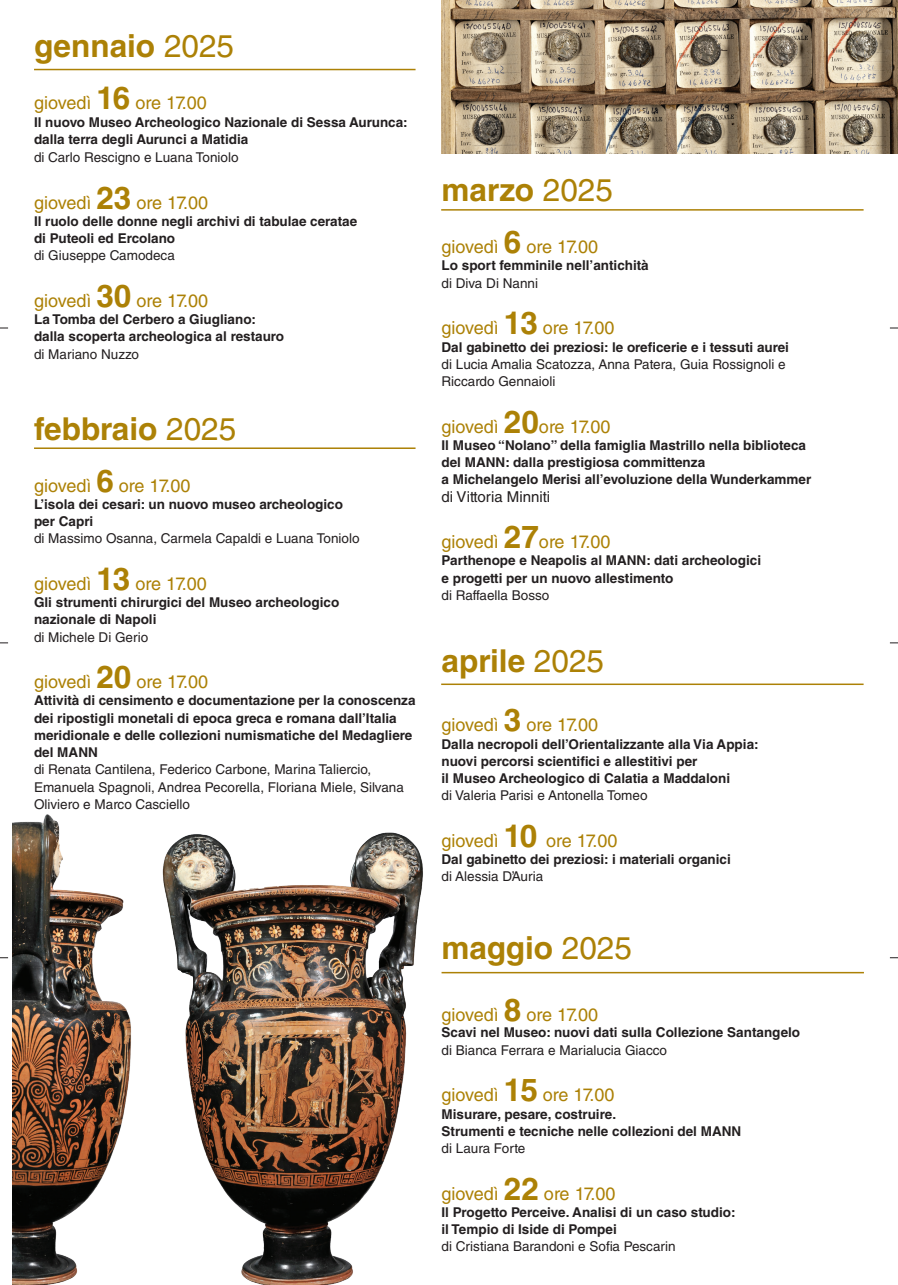
<style>
.page{position:relative;width:898px;height:1285px;background:#fff}
.page>*{position:absolute;margin:0;border:0;box-sizing:border-box;transform-origin:0 0}
.t1{font:700 31.5px "Helvetica LT Std";color:#ac8106}
.t2{font:18px "Helvetica LT Std";color:#ac8106}
.t3{font:15px "Helvetica LT Std";color:#231f20}
.t4{font:700 13.5px/17.2px "Helvetica LT Std";color:#231f20}
.t5{font:13.5px/17.2px "Helvetica LT Std";color:#231f20}
.s1{font-weight:400}
.s2{font-weight:700;font-size:31.5px}
</style>
<div class="page">
<hr style="left:34px;top:69px;width:381px;height:1px;background:#ac8106">
<hr style="left:34px;top:447px;width:381px;height:2px;background:#ac8106">
<hr style="left:441px;top:209px;width:422px;height:1px;background:#ac8106">
<hr style="left:441px;top:683px;width:422px;height:2px;background:#ac8106">
<hr style="left:441px;top:971px;width:422px;height:2px;background:#ac8106">
<img style="left:441px;top:0;width:456px;height:153px">
<img style="left:178px;top:832px;width:245px;height:452px">
<img style="left:13px;top:814px;width:165px;height:470px">
<h1 class="t1" style="left:34px;top:26px;width:201px">gennaio <span class="s1">2025</span></h1>
<h2 class="t2" style="left:34px;top:93px;width:174px">giovedì <span class="s2">16</span> ore 17.00</h2>
<p class="t4" style="left:34px;top:113px;width:375px">Il nuovo Museo Archeologico Nazionale di Sessa Aurunca: dalla terra degli Aurunci a Matidia</p>
<p class="t5" style="left:34px;top:149px;width:206px">di Carlo Rescigno e Luana Toniolo</p>
<h2 class="t2" style="left:34px;top:192px;width:175px">giovedì <span class="s2">23</span> ore 17.00</h2>
<p class="t4" style="left:34px;top:212px;width:324px">Il ruolo delle donne negli archivi di tabulae ceratae di Puteoli ed Ercolano</p>
<p class="t5" style="left:34px;top:247px;width:142px">di Giuseppe Camodeca</p>
<h2 class="t2" style="left:34px;top:290px;width:175px">giovedì <span class="s2">30</span> ore 17.00</h2>
<p class="t4" style="left:34px;top:310px;width:251px">La Tomba del Cerbero a Giugliano: dalla scoperta archeologica al restauro</p>
<p class="t5" style="left:34px;top:345px;width:107px">di Mariano Nuzzo</p>
<h1 class="t1" style="left:34px;top:409px;width:204px">febbraio <span class="s1">2025</span></h1>
<h2 class="t2" style="left:34px;top:474px;width:158px">giovedì <span class="s2">6</span> ore 17.00</h2>
<p class="t4" style="left:34px;top:495px;width:310px">L’isola dei cesari: un nuovo museo archeologico per Capri</p>
<p class="t5" style="left:34px;top:530px;width:327px">di Massimo Osanna, Carmela Capaldi e Luana Toniolo</p>
<h2 class="t2" style="left:34px;top:573px;width:174px">giovedì <span class="s2">13</span> ore 17.00</h2>
<p class="t4" style="left:34px;top:593px;width:306px">Gli strumenti chirurgici del Museo archeologico nazionale di Napoli</p>
<p class="t5" style="left:34px;top:628px;width:116px">di Michele Di Gerio</p>
<h2 class="t2" style="left:34px;top:671px;width:175px">giovedì <span class="s2">20</span> ore 17.00</h2>
<p class="t4" style="left:34px;top:691px;width:383px">Attività di censimento e documentazione per la conoscenza dei ripostigli monetali di epoca greca e romana dall’Italia meridionale e delle collezioni numismatiche del Medagliere del MANN</p>
<p class="t5" style="left:34px;top:761px;width:371px">di Renata Cantilena, Federico Carbone, Marina Taliercio,<br>Emanuela Spagnoli, Andrea Pecorella, Floriana Miele, Silvana<br>Oliviero e Marco Casciello</p>
<h1 class="t1" style="left:441px;top:171px;width:173px">marzo <span class="s1">2025</span></h1>
<h2 class="t2" style="left:441px;top:236px;width:158px">giovedì <span class="s2">6</span> ore 17.00</h2>
<p class="t4" style="left:441px;top:257px;width:209px">Lo sport femminile nell’antichità</p>
<p class="t5" style="left:441px;top:274px;width:98px">di Diva Di Nanni</p>
<h2 class="t2" style="left:441px;top:317px;width:174px">giovedì <span class="s2">13</span> ore 17.00</h2>
<p class="t4" style="left:441px;top:338px;width:349px">Dal gabinetto dei preziosi: le oreficerie e i tessuti aurei</p>
<p class="t5" style="left:441px;top:355px;width:345px">di Lucia Amalia Scatozza, Anna Patera, Guia Rossignoli e<br>Riccardo Gennaioli</p>
<h2 class="t2" style="left:441px;top:415px;width:170px">giovedì <span class="s2">20</span>ore 17.00</h2>
<p class="t4" style="left:441px;top:436px;width:371px">Il Museo “Nolano” della famiglia Mastrillo nella biblioteca del MANN: dalla prestigiosa committenza<br>a Michelangelo Merisi all’evoluzione della Wunderkammer</p>
<p class="t3" style="left:441px;top:487px;width:110px">di Vittoria Minniti</p>
<h2 class="t2" style="left:441px;top:531px;width:170px">giovedì <span class="s2">27</span>ore 17.00</h2>
<p class="t4" style="left:441px;top:551px;width:321px">Parthenope e Neapolis al MANN: dati archeologici e progetti per un nuovo allestimento</p>
<p class="t5" style="left:441px;top:586px;width:109px">di Raffaella Bosso</p>
<h1 class="t1" style="left:441px;top:641px;width:164px">aprile <span class="s1">2025</span></h1>
<h2 class="t2" style="left:441px;top:714px;width:158px">giovedì <span class="s2">3</span> ore 17.00</h2>
<p class="t4" style="left:441px;top:734px;width:318px">Dalla necropoli dell’Orientalizzante alla Via Appia: nuovi percorsi scientifici e allestitivi per<br>il Museo Archeologico di Calatia a Maddaloni</p>
<p class="t5" style="left:441px;top:786px;width:207px">di Valeria Parisi e Antonella Tomeo</p>
<h2 class="t2" style="left:441px;top:829px;width:177px">giovedì <span class="s2">10</span> ore 17.00</h2>
<p class="t4" style="left:441px;top:850px;width:290px">Dal gabinetto dei preziosi: i materiali organici</p>
<p class="t5" style="left:441px;top:867px;width:103px">di Alessia D’Auria</p>
<h1 class="t1" style="left:441px;top:928px;width:192px">maggio <span class="s1">2025</span></h1>
<h2 class="t2" style="left:441px;top:1003px;width:158px">giovedì <span class="s2">8</span> ore 17.00</h2>
<p class="t4" style="left:441px;top:1023px;width:360px">Scavi nel Museo: nuovi dati sulla Collezione Santangelo</p>
<p class="t5" style="left:441px;top:1041px;width:227px">di Bianca Ferrara e Marialucia Giacco</p>
<h2 class="t2" style="left:441px;top:1084px;width:174px">giovedì <span class="s2">15</span> ore 17.00</h2>
<p class="t4" style="left:441px;top:1104px;width:301px">Misurare, pesare, costruire.<br>Strumenti e tecniche nelle collezioni del MANN</p>
<p class="t5" style="left:441px;top:1139px;width:85px">di Laura Forte</p>
<h2 class="t2" style="left:441px;top:1182px;width:175px">giovedì <span class="s2">22</span> ore 17.00</h2>
<p class="t4" style="left:441px;top:1202px;width:295px">Il Progetto Perceive. Analisi di un caso studio: il Tempio di Iside di Pompei</p>
<p class="t5" style="left:441px;top:1237px;width:236px">di Cristiana Barandoni e Sofia Pescarin</p>
</div>
